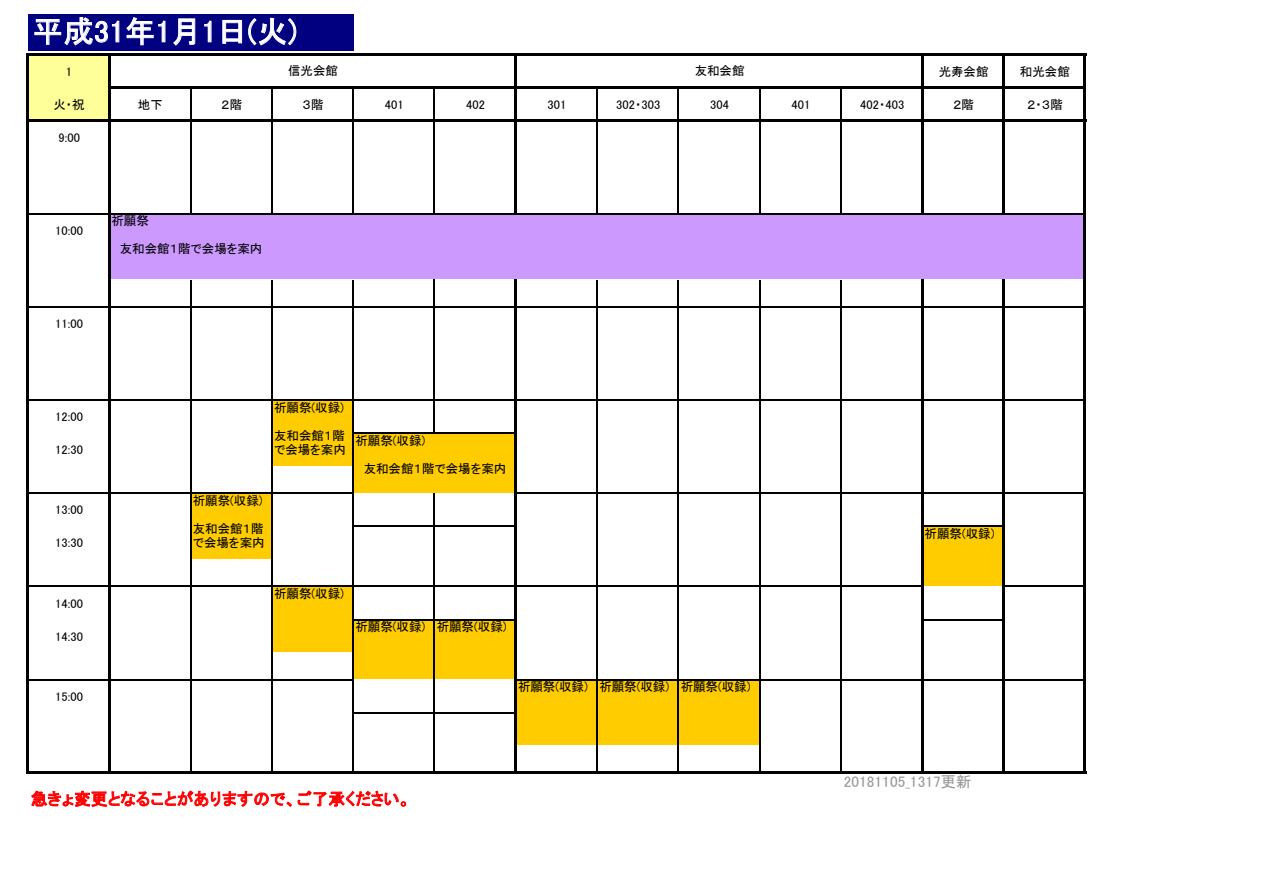
<style>
.page{position:relative;width:1263px;height:893px;background:#fff}
.page>*{position:absolute;margin:0;border:0;box-sizing:border-box;transform-origin:0 0}
.t1{font:30.45px "MS P Gothic";color:#fff}
.t2{font:16.65px "MS P Gothic";letter-spacing:.01em;color:#f00}
.t3{font:15.3px "MS P Gothic";letter-spacing:.005em;color:#969696}
.t4{font:12.45px/14.1px "MS P Gothic";color:#000}
</style>
<div class="page">
<div style="left:28px;top:14px;width:325px;height:37px;background:#000080"></div>
<div style="left:28px;top:54px;width:81px;height:67px;background:#ff9"></div>
<div style="left:109px;top:214px;width:976px;height:66px;background:#c9f"></div>
<div style="left:272px;top:400px;width:81px;height:33px;background:#fc0"></div>
<div style="left:272px;top:433px;width:244px;height:33px;background:#fc0"></div>
<div style="left:353px;top:466px;width:163px;height:27px;background:#fc0"></div>
<div style="left:190px;top:493px;width:82px;height:33px;background:#fc0"></div>
<div style="left:190px;top:526px;width:82px;height:33px;background:#fc0"></div>
<div style="left:922px;top:526px;width:82px;height:33px;background:#fc0"></div>
<div style="left:922px;top:559px;width:82px;height:28px;background:#fc0"></div>
<div style="left:272px;top:586px;width:81px;height:34px;background:#fc0"></div>
<div style="left:353px;top:586px;width:732px;height:34px;background:#fff"></div>
<div style="left:272px;top:619px;width:244px;height:34px;background:#fc0"></div>
<div style="left:28px;top:652px;width:325px;height:28px;background:#fff"></div>
<div style="left:353px;top:652px;width:163px;height:28px;background:#fc0"></div>
<div style="left:28px;top:679px;width:488px;height:34px;background:#fff"></div>
<div style="left:516px;top:679px;width:244px;height:34px;background:#fc0"></div>
<div style="left:516px;top:713px;width:244px;height:33px;background:#fc0"></div>
<svg style="left:31px;top:790px;width:261px;height:17px"></svg>
<svg style="left:298px;top:790px;width:108px;height:17px"></svg>
<svg style="left:34px;top:17px;width:86px;height:29px"></svg>
<svg style="left:126px;top:17px;width:40px;height:29px"></svg>
<svg style="left:173px;top:18px;width:23px;height:28px"></svg>
<svg style="left:204px;top:20px;width:8px;height:23px"></svg>
<svg style="left:222px;top:20px;width:20px;height:24px"></svg>
<svg style="left:248px;top:17px;width:49px;height:29px"></svg>
<hr style="left:190px;top:89px;width:1px;height:30px;background:#000">
<hr style="left:271px;top:89px;width:1px;height:30px;background:#000">
<hr style="left:352px;top:89px;width:2px;height:30px;background:#000">
<hr style="left:434px;top:89px;width:1px;height:30px;background:#000">
<hr style="left:596px;top:89px;width:2px;height:30px;background:#000">
<hr style="left:678px;top:89px;width:1px;height:30px;background:#000">
<hr style="left:759px;top:89px;width:1px;height:30px;background:#000">
<hr style="left:840px;top:89px;width:2px;height:30px;background:#000">
<hr style="left:29px;top:213px;width:79px;height:1px;background:#000">
<hr style="left:110px;top:213px;width:404px;height:1px;background:#000">
<hr style="left:517px;top:213px;width:404px;height:1px;background:#000">
<hr style="left:924px;top:213px;width:78px;height:1px;background:#000">
<hr style="left:190px;top:122px;width:1px;height:92px;background:#000">
<hr style="left:271px;top:122px;width:1px;height:92px;background:#000">
<hr style="left:352px;top:122px;width:2px;height:92px;background:#000">
<hr style="left:434px;top:122px;width:1px;height:92px;background:#000">
<hr style="left:514px;top:56px;width:3px;height:158px;background:#000">
<hr style="left:596px;top:122px;width:2px;height:92px;background:#000">
<hr style="left:678px;top:122px;width:1px;height:92px;background:#000">
<hr style="left:759px;top:122px;width:1px;height:92px;background:#000">
<hr style="left:840px;top:122px;width:2px;height:92px;background:#000">
<hr style="left:921px;top:56px;width:3px;height:158px;background:#000">
<hr style="left:1002px;top:56px;width:3px;height:158px;background:#000">
<hr style="left:29px;top:306px;width:79px;height:2px;background:#000">
<hr style="left:110px;top:306px;width:404px;height:2px;background:#000">
<hr style="left:517px;top:306px;width:404px;height:2px;background:#000">
<hr style="left:924px;top:306px;width:78px;height:2px;background:#000">
<hr style="left:29px;top:399px;width:79px;height:2px;background:#000">
<hr style="left:110px;top:399px;width:404px;height:2px;background:#000">
<hr style="left:517px;top:399px;width:404px;height:2px;background:#000">
<hr style="left:924px;top:399px;width:78px;height:2px;background:#000">
<hr style="left:29px;top:493px;width:79px;height:1px;background:#000">
<hr style="left:434px;top:280px;width:1px;height:154px;background:#000">
<hr style="left:110px;top:493px;width:244px;height:1px;background:#000">
<hr style="left:517px;top:493px;width:404px;height:1px;background:#000">
<hr style="left:924px;top:493px;width:78px;height:1px;background:#000">
<hr style="left:354px;top:526px;width:160px;height:1px;background:#000">
<hr style="left:29px;top:586px;width:79px;height:1px;background:#000">
<hr style="left:110px;top:586px;width:404px;height:1px;background:#000">
<hr style="left:517px;top:586px;width:404px;height:1px;background:#000">
<hr style="left:354px;top:619px;width:160px;height:1px;background:#000">
<hr style="left:29px;top:679px;width:79px;height:1px;background:#000">
<hr style="left:110px;top:679px;width:244px;height:1px;background:#000">
<hr style="left:517px;top:679px;width:404px;height:1px;background:#000">
<hr style="left:924px;top:679px;width:78px;height:1px;background:#000">
<hr style="left:27px;top:53px;width:2px;height:721px;background:#000">
<hr style="left:108px;top:56px;width:2px;height:718px;background:#000">
<hr style="left:514px;top:280px;width:3px;height:494px;background:#000">
<hr style="left:921px;top:280px;width:3px;height:494px;background:#000">
<hr style="left:1002px;top:280px;width:3px;height:494px;background:#000">
<hr style="left:1084px;top:56px;width:2px;height:718px;background:#000">
<hr style="left:190px;top:280px;width:1px;height:491px;background:#000">
<hr style="left:271px;top:280px;width:1px;height:491px;background:#000">
<hr style="left:352px;top:280px;width:2px;height:491px;background:#000">
<hr style="left:434px;top:493px;width:1px;height:278px;background:#000">
<hr style="left:596px;top:280px;width:2px;height:491px;background:#000">
<hr style="left:678px;top:280px;width:1px;height:491px;background:#000">
<hr style="left:759px;top:280px;width:1px;height:491px;background:#000">
<hr style="left:840px;top:280px;width:2px;height:491px;background:#000">
<hr style="left:29px;top:53px;width:1057px;height:3px;background:#000">
<hr style="left:110px;top:86px;width:976px;height:3px;background:#000">
<hr style="left:29px;top:119px;width:1057px;height:3px;background:#000">
<hr style="left:1005px;top:213px;width:79px;height:1px;background:#000">
<hr style="left:1005px;top:306px;width:79px;height:2px;background:#000">
<hr style="left:1005px;top:399px;width:79px;height:2px;background:#000">
<hr style="left:354px;top:432px;width:160px;height:2px;background:#000">
<hr style="left:1005px;top:493px;width:79px;height:1px;background:#000">
<hr style="left:924px;top:526px;width:78px;height:1px;background:#000">
<hr style="left:1005px;top:586px;width:79px;height:1px;background:#000">
<hr style="left:924px;top:619px;width:78px;height:1px;background:#000">
<hr style="left:1005px;top:679px;width:79px;height:1px;background:#000">
<hr style="left:354px;top:712px;width:160px;height:1px;background:#000">
<hr style="left:29px;top:771px;width:1057px;height:3px;background:#000">
<p class="t1" style="left:33px;top:16px;width:266px">平成 3 1 年月1 日1 火( (</p>
<p class="t4" style="left:66px;top:64px;width:8px">1</p>
<p class="t4" style="left:54px;top:97px;width:33px">火祝・</p>
<p class="t4" style="left:58px;top:130px;width:23px">9:00</p>
<p class="t4" style="left:138px;top:97px;width:26px">地下</p>
<p class="t4" style="left:221px;top:97px;width:22px">２階</p>
<p class="t4" style="left:288px;top:63px;width:51px">信光会館</p>
<p class="t4" style="left:303px;top:97px;width:22px">３階</p>
<p class="t4" style="left:55px;top:223px;width:29px">10:00</p>
<p class="t4" style="left:55px;top:316px;width:29px">11:00</p>
<p class="t4" style="left:111px;top:214px;width:39px">祈願祭</p>
<p class="t4" style="left:111px;top:242px;width:152px">　友和会館１階で会場を案内</p>
<p class="t4" style="left:385px;top:97px;width:20px">401</p>
<p class="t4" style="left:466px;top:97px;width:20px">402</p>
<p class="t4" style="left:547px;top:97px;width:20px">301</p>
<p class="t4" style="left:616px;top:97px;width:46px">302・303</p>
<p class="t4" style="left:695px;top:63px;width:51px">友和会館</p>
<p class="t4" style="left:710px;top:97px;width:20px">304</p>
<p class="t4" style="left:55px;top:410px;width:29px">12:00</p>
<p class="t4" style="left:55px;top:443px;width:29px">12:30</p>
<p class="t4" style="left:55px;top:503px;width:29px">13:00</p>
<p class="t4" style="left:55px;top:536px;width:29px">13:30</p>
<p class="t4" style="left:55px;top:596px;width:29px">14:00</p>
<p class="t4" style="left:55px;top:629px;width:29px">14:30</p>
<p class="t4" style="left:55px;top:689px;width:29px">15:00</p>
<p class="t4" style="left:193px;top:493px;width:71px">祈願祭(収録(</p>
<p class="t4" style="left:193px;top:521px;width:73px">友和会館１階で会場を案内</p>
<p class="t4" style="left:274px;top:400px;width:71px">祈願祭(収録(</p>
<p class="t4" style="left:274px;top:428px;width:73px">友和会館１階で会場を案内</p>
<p class="t4" style="left:355px;top:433px;width:71px">祈願祭(収録(</p>
<p class="t4" style="left:355px;top:461px;width:152px">　友和会館１階で会場を案内</p>
<p class="t4" style="left:274px;top:586px;width:71px">祈願祭(収録(</p>
<p class="t4" style="left:355px;top:620px;width:71px">祈願祭(収録)</p>
<p class="t4" style="left:437px;top:620px;width:71px">祈願祭(収録(</p>
<p class="t4" style="left:518px;top:680px;width:71px">祈願祭(収録)</p>
<p class="t4" style="left:599px;top:680px;width:71px">祈願祭(収録)</p>
<p class="t4" style="left:681px;top:680px;width:71px">祈願祭(収録(</p>
<p class="t2" style="left:31px;top:790px;width:381px">急きょ変更となることがありますので、ご了承ください。</p>
<p class="t4" style="left:791px;top:97px;width:20px">401</p>
<p class="t4" style="left:860px;top:97px;width:46px">402・403</p>
<p class="t4" style="left:939px;top:64px;width:51px">光寿会館</p>
<p class="t4" style="left:953px;top:97px;width:22px">２階</p>
<p class="t4" style="left:1020px;top:64px;width:51px">和光会館</p>
<p class="t4" style="left:1027px;top:97px;width:37px">２３・ 階</p>
<p class="t4" style="left:924px;top:527px;width:71px">祈願祭(収録(</p>
<p class="t3" style="left:844px;top:774px;width:129px">20181105_1317更新</p>
</div>
